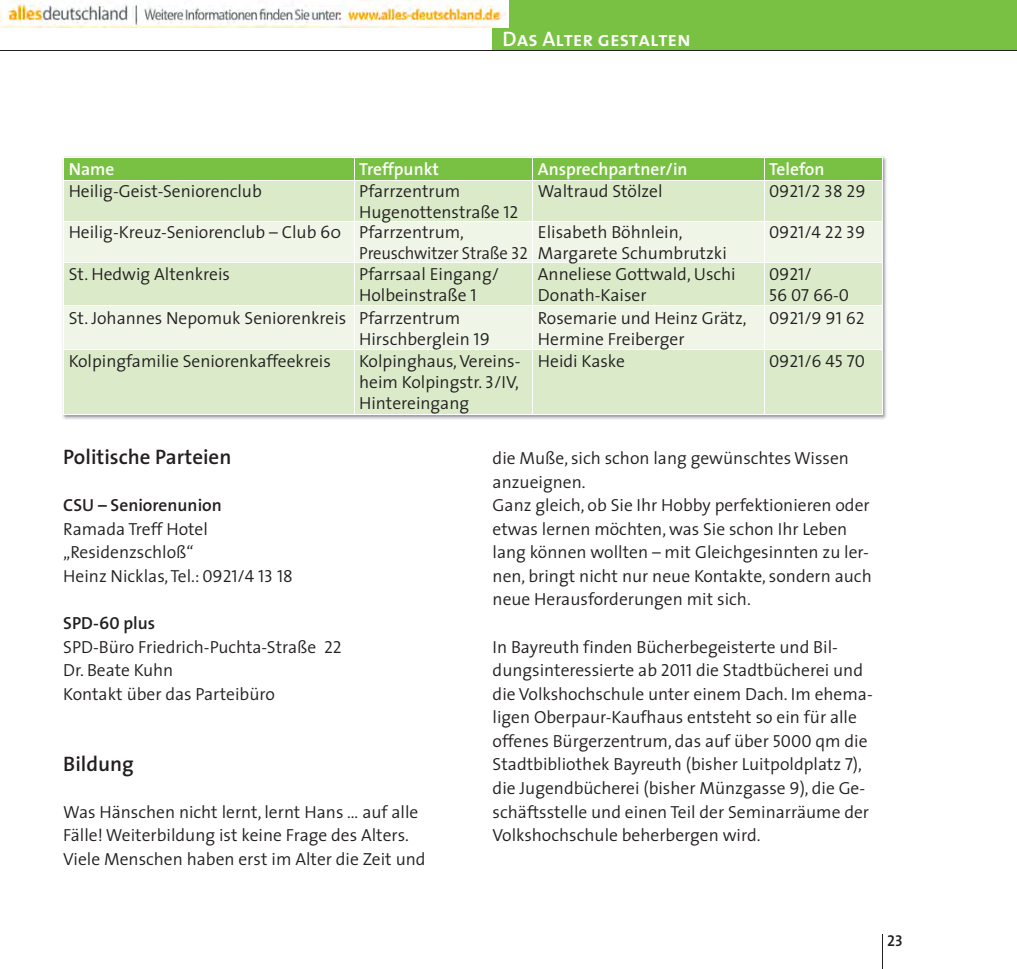
<style>
.page{position:relative;width:1017px;height:969px;background:#fff}
.page>*{position:absolute;margin:0;border:0;box-sizing:border-box;transform-origin:0 0}
.t1{font:600 21px "The Sans";color:#231f20}
.t2{font:21px "The Sans Semi Bold Caps";color:#fff}
.t3{font:300 17.5px/23.6px "The Sans";color:#231f20}
.t4{font:17.5px/21px "The Sans Semi Light Caps";color:#231f20}
.t5{font:600 17.5px "The Sans";color:#fff}
.t6{font:600 17.5px "The Sans";color:#231f20}
.s1{font-family:"The Sans Semi Light Caps";font-weight:400}
.s2{font-weight:600}
.s3{font-family:"The Sans Semi Bold Caps";font-weight:400}
</style>
<div class="page">
<div style="left:492px;top:0;width:524px;height:51px;background:#79c142"></div>
<img style="left:62px;top:156px;width:825px;height:264px">
<div style="left:64px;top:181px;width:817px;height:233px;background:#dbebca"></div>
<svg style="left:64px;top:222px;width:817px;height:127px;background:#e8f2de"></svg>
<hr style="left:63px;top:181px;width:1px;height:40px;background:#fff">
<hr style="left:354px;top:181px;width:1px;height:40px;background:#fff">
<hr style="left:532px;top:181px;width:1px;height:40px;background:#fff">
<hr style="left:763px;top:181px;width:1px;height:40px;background:#fff">
<hr style="left:881px;top:181px;width:1px;height:40px;background:#fff">
<hr style="left:63px;top:157px;width:291px;height:1px;background:#fff">
<hr style="left:354px;top:157px;width:179px;height:1px;background:#fff">
<hr style="left:533px;top:157px;width:231px;height:1px;background:#fff">
<hr style="left:764px;top:157px;width:118px;height:1px;background:#fff">
<div style="left:63px;top:158px;width:819px;height:22px;background:#79c142"></div>
<hr style="left:63px;top:180px;width:291px;height:1px;background:#fff">
<hr style="left:354px;top:180px;width:179px;height:1px;background:#fff">
<hr style="left:533px;top:180px;width:231px;height:1px;background:#fff">
<hr style="left:764px;top:180px;width:118px;height:1px;background:#fff">
<hr style="left:63px;top:221px;width:291px;height:1px;background:#fff">
<hr style="left:63px;top:221px;width:1px;height:40px;background:#fff">
<hr style="left:354px;top:221px;width:179px;height:1px;background:#fff">
<hr style="left:354px;top:221px;width:1px;height:40px;background:#fff">
<hr style="left:533px;top:221px;width:231px;height:1px;background:#fff">
<hr style="left:532px;top:221px;width:1px;height:40px;background:#fff">
<hr style="left:764px;top:221px;width:118px;height:1px;background:#fff">
<hr style="left:763px;top:221px;width:1px;height:40px;background:#fff">
<hr style="left:881px;top:221px;width:1px;height:40px;background:#fff">
<hr style="left:63px;top:261px;width:291px;height:1px;background:#fff">
<hr style="left:63px;top:262px;width:1px;height:43px;background:#fff">
<hr style="left:354px;top:261px;width:179px;height:1px;background:#fff">
<hr style="left:354px;top:262px;width:1px;height:43px;background:#fff">
<hr style="left:533px;top:261px;width:231px;height:1px;background:#fff">
<hr style="left:532px;top:262px;width:1px;height:43px;background:#fff">
<hr style="left:764px;top:261px;width:118px;height:1px;background:#fff">
<hr style="left:763px;top:262px;width:1px;height:43px;background:#fff">
<hr style="left:881px;top:262px;width:1px;height:43px;background:#fff">
<hr style="left:63px;top:305px;width:291px;height:1px;background:#fff">
<hr style="left:63px;top:306px;width:1px;height:43px;background:#fff">
<hr style="left:354px;top:305px;width:179px;height:1px;background:#fff">
<hr style="left:354px;top:306px;width:1px;height:43px;background:#fff">
<hr style="left:533px;top:305px;width:231px;height:1px;background:#fff">
<hr style="left:532px;top:306px;width:1px;height:43px;background:#fff">
<hr style="left:764px;top:305px;width:118px;height:1px;background:#fff">
<hr style="left:763px;top:306px;width:1px;height:43px;background:#fff">
<hr style="left:881px;top:306px;width:1px;height:43px;background:#fff">
<hr style="left:63px;top:349px;width:291px;height:1px;background:#fff">
<hr style="left:63px;top:350px;width:1px;height:64px;background:#fff">
<hr style="left:354px;top:349px;width:179px;height:1px;background:#fff">
<hr style="left:354px;top:350px;width:1px;height:64px;background:#fff">
<hr style="left:533px;top:349px;width:231px;height:1px;background:#fff">
<hr style="left:532px;top:350px;width:1px;height:64px;background:#fff">
<hr style="left:764px;top:349px;width:118px;height:1px;background:#fff">
<hr style="left:763px;top:350px;width:1px;height:64px;background:#fff">
<hr style="left:881px;top:350px;width:1px;height:64px;background:#fff">
<hr style="left:63px;top:414px;width:291px;height:1px;background:#fff">
<hr style="left:354px;top:414px;width:179px;height:1px;background:#fff">
<hr style="left:533px;top:414px;width:231px;height:1px;background:#fff">
<hr style="left:764px;top:414px;width:118px;height:1px;background:#fff">
<hr style="left:0;top:50px;width:1016px;height:1px;background:#231f20">
<hr style="left:882px;top:934px;width:1px;height:34px;background:#231f20">
<img style="left:0;top:0;width:508px;height:27px">
<p class="t2" style="left:502px;top:21px;width:190px">Das Alter gestalten</p>
<p class="t5" style="left:69px;top:155px;width:47px">Name</p>
<p class="t5" style="left:359px;top:155px;width:81px">Treffpunkt</p>
<p class="t5" style="left:538px;top:155px;width:151px">Ansprechpartner/in</p>
<p class="t5" style="left:769px;top:155px;width:57px">Telefon</p>
<p class="t3" style="left:69px;top:178px;width:195px">Heilig-Geist-Seniorenclub</p>
<p class="t3" style="left:359px;top:180px;width:161px;line-height:21px">Pfarrzentrum<br>Hugenottenstraße <span class="s1">12</span></p>
<p class="t3" style="left:538px;top:178px;width:126px">Waltraud Stölzel</p>
<p class="t4" style="left:769px;top:180px;width:98px">0921/2 38 29</p>
<p class="t3" style="left:359px;top:220px;width:170px;line-height:21px;text-indent:-290px">Heilig-Kreuz-Seniorenclub – Club 60 Pfarrzentrum,<br>Preuschwitzer Straße <span class="s1">32</span></p>
<p class="t3" style="left:538px;top:220px;width:190px;line-height:21px">Elisabeth Böhnlein,<br>Margarete Schumbrutzki</p>
<p class="t4" style="left:769px;top:220px;width:98px">0921/4 22 39</p>
<p class="t3" style="left:69px;top:261px;width:163px">St. Hedwig Altenkreis</p>
<p class="t3" style="left:359px;top:263px;width:141px;line-height:21px">Pfarrsaal Eingang/<br>Holbeinstraße <span class="s1">1</span></p>
<p class="t3" style="left:538px;top:263px;width:199px;line-height:21px">Anneliese Gottwald, Uschi<br>Donath-Kaiser</p>
<p class="t4" style="left:769px;top:263px;width:82px">0921/<br>56 07 66-0</p>
<p class="t3" style="left:359px;top:306px;width:132px;line-height:21px;text-indent:-290px">St. Johannes Nepomuk Seniorenkreis Pfarrzentrum<br>Hirschberglein <span class="s1">19</span></p>
<p class="t3" style="left:538px;top:306px;width:210px;line-height:21px">Rosemarie und Heinz Grätz,<br>Hermine Freiberger</p>
<p class="t4" style="left:769px;top:306px;width:97px">0921/9 91 62</p>
<p class="t3" style="left:69px;top:349px;width:264px">Kolpingfamilie Seniorenkaffeekreis</p>
<p class="t3" style="left:359px;top:350px;width:163px;line-height:21px;text-align:justify">Kolpinghaus, Vereins&shy;heim Kolpingstr. <span class="s1">3</span>/IV, Hintereingang</p>
<p class="t3" style="left:538px;top:349px;width:88px">Heidi Kaske</p>
<p class="t4" style="left:769px;top:350px;width:97px">0921/6 45 70</p>
<p class="t3" style="left:492px;top:445px;width:380px">die Muße, sich schon lang gewünschtes Wissen anzueignen.<br>Ganz gleich, ob Sie Ihr Hobby perfektionieren oder etwas lernen möchten, was Sie schon Ihr Leben lang können wollten – mit Gleichgesinnten zu ler&shy;nen, bringt nicht nur neue Kontakte, sondern auch neue Herausforderungen mit sich.</p>
<p class="t3" style="left:492px;top:634px;width:381px">In Bayreuth finden Bücherbegeisterte und Bil&shy;dungsinteressierte ab <span class="s1">2011</span> die Stadtbücherei und die Volkshochschule unter einem Dach. Im ehema&shy;ligen Oberpaur-Kaufhaus entsteht so ein für alle offenes Bürgerzentrum, das auf über <span class="s1">5000</span> qm die Stadtbibliothek Bayreuth (bisher Luitpoldplatz <span class="s1">7</span>), die Jugendbücherei (bisher Münzgasse <span class="s1">9</span>), die Ge&shy;schäftsstelle und einen Teil der Seminarräume der Volkshochschule beherbergen wird.</p>
<p class="t1" style="left:63px;top:439px;width:170px">Politische Parteien</p>
<p class="t6" style="left:63px;top:490px;width:160px">CSU – Seniorenunion</p>
<p class="t3" style="left:63px;top:516px;width:231px">Ramada Treff Hotel „Residenzschloß“<br>Heinz Nicklas, Tel.: <span class="s1">0921/4 13 18</span></p>
<p class="t3" style="left:63px;top:610px;width:280px"><span class="s2">SPD-6</span><span class="s3">0</span> <span class="s2">plus<br></span>SPD-Büro Friedrich-Puchta-Straße <span class="s1">22<br></span>Dr. Beate Kuhn<br>Kontakt über das Parteibüro</p>
<p class="t1" style="left:63px;top:745px;width:72px">Bildung</p>
<p class="t3" style="left:63px;top:799px;width:364px">Was Hänschen nicht lernt, lernt Hans … auf alle<br>Fälle! Weiterbildung ist keine Frage des Alters.<br>Viele Menschen haben erst im Alter die Zeit und</p>
</div>
